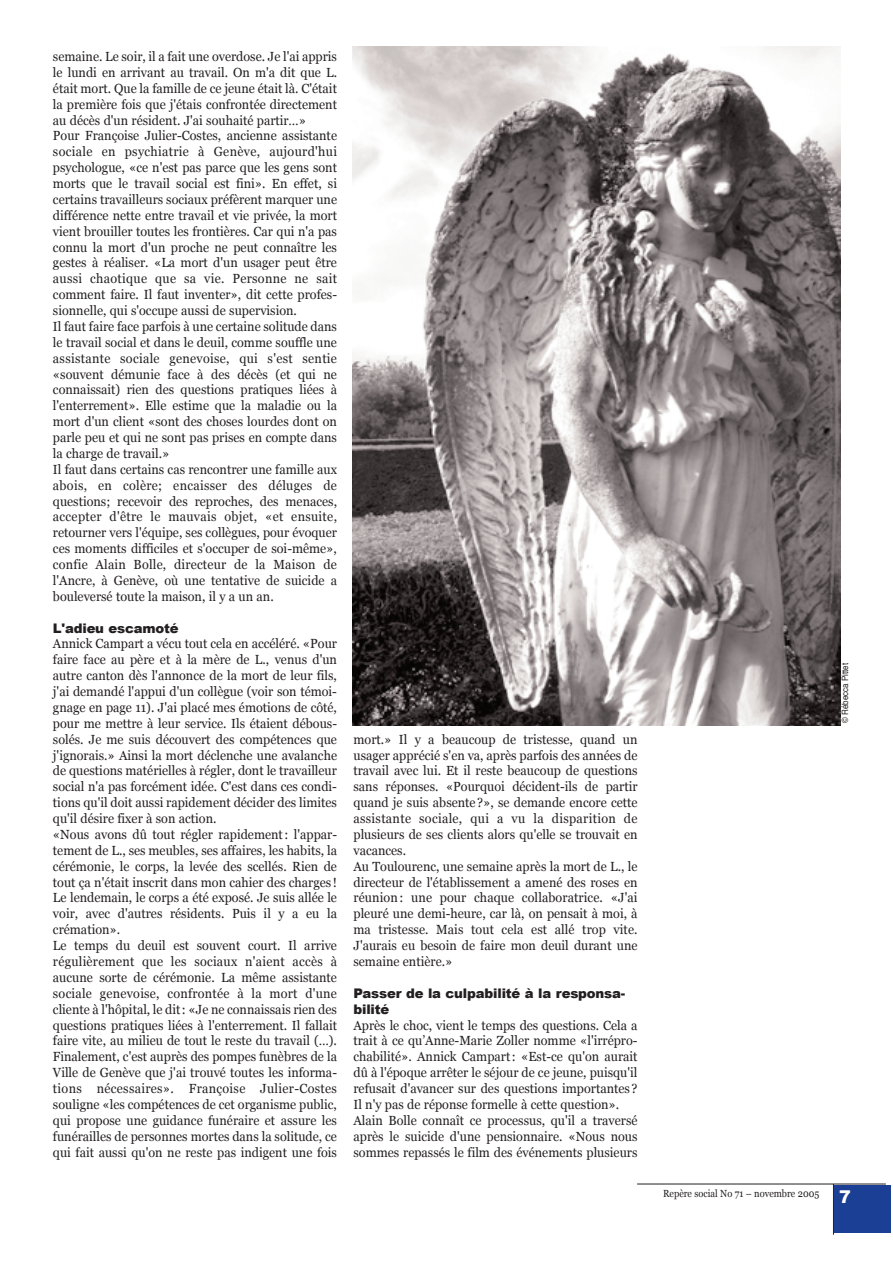
<style>
.page{position:relative;width:893px;height:1263px;background:#fff}
.page>*{position:absolute;margin:0;border:0;box-sizing:border-box;transform-origin:0 0}
.t1{font:13.2px/15.9px "Georgia";color:#231f20;scale:.95 1}
.t2{font:900 13.2px/15.9px "Arial";letter-spacing:-.015em;color:#231f20}
.t3{font:10.35px "Georgia";color:#231f20;scale:.9 1}
.t4{font:8.85px "Helvetica";color:#231f20;scale:.9 1}
.s1{font-family:"Arial";font-weight:900;font-size:17.7px;color:#fff}
</style>
<div class="page">
<div style="left:834px;top:1185px;width:57px;height:48px;background:#1b3f94"></div>
<hr style="left:637px;top:1184px;width:249px;height:1px;background:#231f20">
<hr style="left:833px;top:1184px;width:1px;height:51px;background:#231f20">
<img style="left:352px;top:46px;width:489px;height:680px">
<p class="t1" style="left:53px;top:49px;width:300px">semaine. Le soir, il a fait une overdose. Je l'ai appris le lundi en arrivant au travail. On m'a dit que L. était mort. Que la famille de ce jeune était là. C'était la première fois que j'étais confrontée directement au décès d'un résident. J'ai souhaité partir…»<br>Pour Françoise Julier-Costes, ancienne assistante sociale en psychiatrie à Genève, aujourd'hui psychologue, «ce n'est pas parce que les gens sont morts que le travail social est fini». En effet, si certains travailleurs sociaux préfèrent marquer une différence nette entre travail et vie privée, la mort vient brouiller toutes les frontières. Car qui n'a pas connu la mort d'un proche ne peut connaître les gestes à réaliser. «La mort d'un usager peut être aussi chaotique que sa vie. Personne ne sait comment faire. Il faut inventer», dit cette profes&shy;sionnelle, qui s'occupe aussi de supervision.<br>Il faut faire face parfois à une certaine solitude dans le travail social et dans le deuil, comme souffle une assistante sociale genevoise, qui s'est sentie «souvent démunie face à des décès (et qui ne connaissait) rien des questions pratiques liées à l'enterrement». Elle estime que la maladie ou la mort d'un client «sont des choses lourdes dont on parle peu et qui ne sont pas prises en compte dans la charge de travail.»<br>Il faut dans certains cas rencontrer une famille aux abois, en colère; encaisser des déluges de questions; recevoir des reproches, des menaces, accepter d'être le mauvais objet, «et ensuite, retourner vers l'équipe, ses collègues, pour évoquer ces moments difficiles et s'occuper de soi-même», confie Alain Bolle, directeur de la Maison de l'Ancre, à Genève, où une tentative de suicide a bouleversé toute la maison, il y a un an.</p>
<p class="t2" style="left:53px;top:619px;width:127px">L'adieu escamoté</p>
<p class="t1" style="left:53px;top:636px;width:301px">Annick Campart a vécu tout cela en accéléré. «Pour faire face au père et à la mère de L., venus d'un autre canton dès l'annonce de la mort de leur fils, j'ai demandé l'appui d'un collègue (voir son témoi&shy;gnage en page 11). J'ai placé mes émotions de côté, pour me mettre à leur service. Ils étaient débous&shy;solés. Je me suis découvert des compétences que j'ignorais.» Ainsi la mort déclenche une avalanche de questions matérielles à régler, dont le travailleur social n'a pas forcément idée. C'est dans ces condi&shy;tions qu'il doit aussi rapidement décider des limites qu'il désire fixer à son action.<br>«Nous avons dû tout régler rapidement : l'appar&shy;tement de L., ses meubles, ses affaires, les habits, la cérémonie, le corps, la levée des scellés. Rien de tout ça n'était inscrit dans mon cahier des charges !<br>Le lendemain, le corps a été exposé. Je suis allée le voir, avec d'autres résidents. Puis il y a eu la crémation».<br>Le temps du deuil est souvent court. Il arrive régulièrement que les sociaux n'aient accès à aucune sorte de cérémonie. La même assistante sociale genevoise, confrontée à la mort d'une cliente à l'hôpital, le dit : «Je ne connaissais rien des questions pratiques liées à l'enterrement. Il fallait faire vite, au milieu de tout le reste du travail (…).<br>Finalement, c'est auprès des pompes funèbres de la Ville de Genève que j'ai trouvé toutes les informa&shy;tions nécessaires». Françoise Julier-Costes souligne «les compétences de cet organisme public, qui propose une guidance funéraire et assure les funérailles de personnes mortes dans la solitude, ce qui fait aussi qu'on ne reste pas indigent une fois</p>
<p class="t1" style="left:353px;top:731px;width:301px">mort.» Il y a beaucoup de tristesse, quand un usager apprécié s'en va, après parfois des années de travail avec lui. Et il reste beaucoup de questions sans réponses. «Pourquoi décident-ils de partir quand je suis absente ?», se demande encore cette assistante sociale, qui a vu la disparition de plusieurs de ses clients alors qu'elle se trouvait en vacances.<br>Au Toulourenc, une semaine après la mort de L., le directeur de l'établissement a amené des roses en réunion : une pour chaque collaboratrice. «J'ai pleuré une demi-heure, car là, on pensait à moi, à ma tristesse. Mais tout cela est allé trop vite.<br>J'aurais eu besoin de faire mon deuil durant une semaine entière.»</p>
<p class="t2" style="left:353px;top:985px;width:273px">Passer de la culpabilité à la responsa&shy;bilité</p>
<p class="t1" style="left:353px;top:1017px;width:300px">Après le choc, vient le temps des questions. Cela a trait à ce qu’Anne-Marie Zoller nomme «l'irrépro&shy;chabilité». Annick Campart : «Est-ce qu'on aurait dû à l'époque arrêter le séjour de ce jeune, puisqu'il refusait d'avancer sur des questions importantes ?<br>Il n'y pas de réponse formelle à cette question».<br>Alain Bolle connaît ce processus, qu'il a traversé après le suicide d'une pensionnaire. «Nous nous sommes repassés le film des événements plusieurs</p>
<p class="t4" style="left:841px;top:723px;width:68px;rotate:-90deg">© Rébecca Pittet</p>
<p class="t3" style="left:663px;top:1188px;width:210px">Repère social No 71 – novembre 2005 <span class="s1">7</span></p>
</div>
